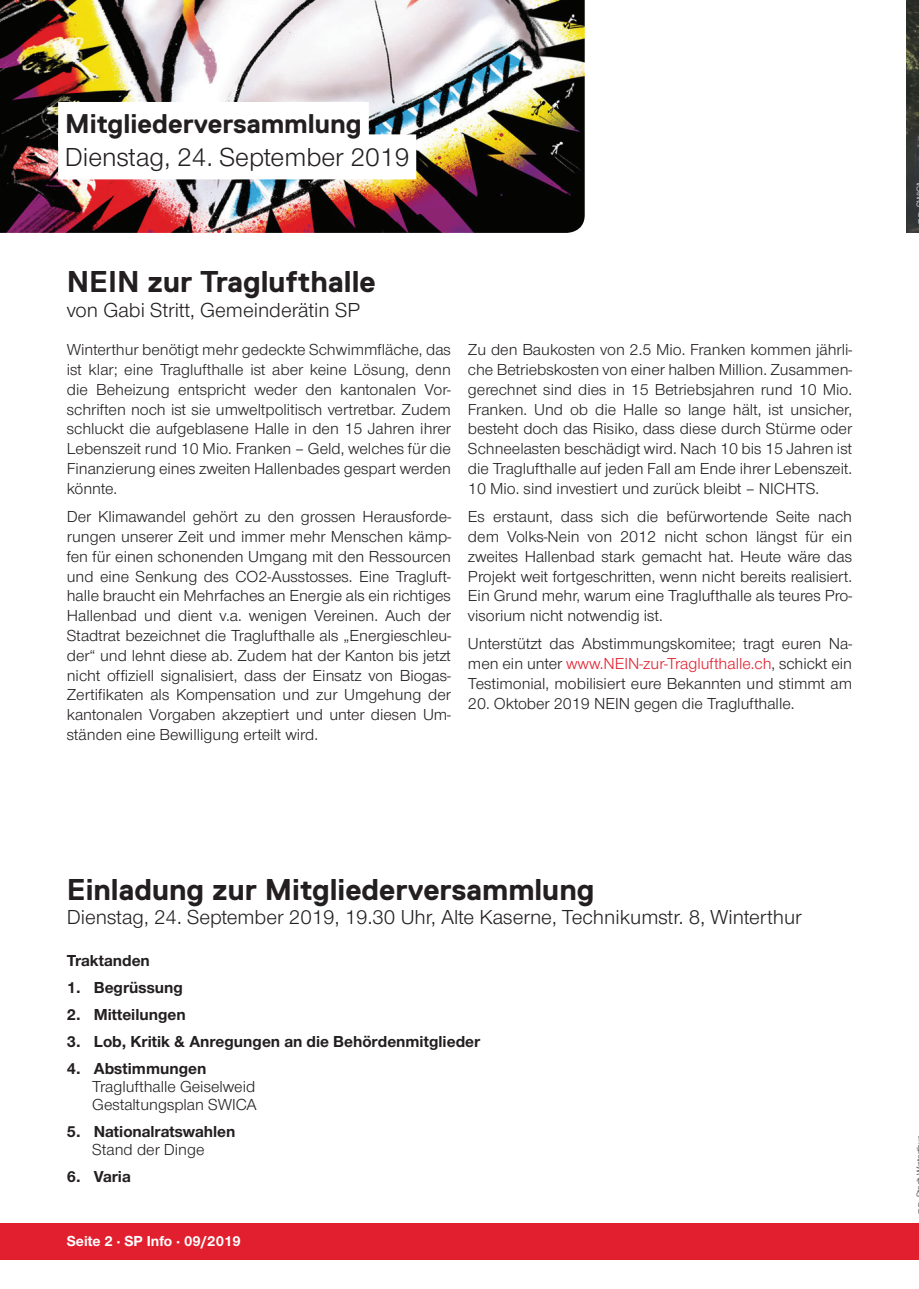
<style>
.page{position:relative;width:919px;height:1289px;background:#fff}
.page>*{position:absolute;margin:0;border:0;box-sizing:border-box;transform-origin:0 0}
.t1{font:700 30px "Replica";color:#231f20}
.t2{font:27px "Nimbus San Nov";color:#231f20}
.t3{font:700 27px "Replica";color:#231f20}
.t4{font:21px "Nimbus San Nov";color:#231f20}
.t5{font:16.5px/19.8px "Nimbus San Nov";color:#231f20;text-align:justify}
.t6{font:700 16.5px "Nimbus San Nov";color:#231f20}
.t7{font:700 15px "Nimbus San Nov";color:#fff}
.s1{color:#e21f2e}
</style>
<div class="page">
<div style="left:0;top:1222px;width:918px;height:37px;background:#e21f2e"></div>
<img style="left:0;top:0;width:584px;height:233px">
<div style="left:58px;top:102px;width:311px;height:45px;background:#fff"></div>
<div style="left:58px;top:134px;width:358px;height:45px;background:#fff"></div>
<img style="left:906px;top:0;width:12px;height:233px">
<h2 class="t3" style="left:65px;top:109px;width:298px">Mitgliederversammlung</h2>
<h2 class="t2" style="left:65px;top:142px;width:346px">Dienstag, 24. September 2019</h2>
<h1 class="t1" style="left:67px;top:265px;width:310px">NEIN zur Traglufthalle</h1>
<p class="t4" style="left:67px;top:298px;width:295px">von Gabi Stritt, Gemeinderätin SP</p>
<p class="t5" style="left:67px;top:340px;width:386px">Winterthur benötigt mehr gedeckte Schwimmfläche, das ist klar; eine Traglufthalle ist aber keine Lösung, denn die Beheizung entspricht weder den kantonalen Vor&shy;schriften noch ist sie umweltpolitisch vertretbar. Zudem schluckt die aufgeblasene Halle in den 15 Jahren ihrer Lebenszeit rund 10 Mio. Franken – Geld, welches für die Finanzierung eines zweiten Hallenbades gespart werden könnte.</p>
<p class="t5" style="left:67px;top:507px;width:385px">Der Klimawandel gehört zu den grossen Herausforde&shy;rungen unserer Zeit und immer mehr Menschen kämp&shy;fen für einen schonenden Umgang mit den Ressourcen und eine Senkung des CO2-Ausstosses. Eine Tragluft&shy;halle braucht ein Mehrfaches an Energie als ein richtiges Hallenbad und dient v.a. wenigen Vereinen. Auch der Stadtrat bezeichnet die Traglufthalle als „Energieschleu&shy;der“ und lehnt diese ab. Zudem hat der Kanton bis jetzt nicht offiziell signalisiert, dass der Einsatz von Biogas-Zertifikaten als Kompensation und zur Umgehung der kantonalen Vorgaben akzeptiert und unter diesen Um&shy;ständen eine Bewilligung erteilt wird.</p>
<p class="t5" style="left:468px;top:340px;width:385px">Zu den Baukosten von 2.5 Mio. Franken kommen jährli&shy;che Betriebskosten von einer halben Million. Zusammen&shy;gerechnet sind dies in 15 Betriebsjahren rund 10 Mio.<br>Franken. Und ob die Halle so lange hält, ist unsicher, besteht doch das Risiko, dass diese durch Stürme oder Schneelasten beschädigt wird. Nach 10 bis 15 Jahren ist die Traglufthalle auf jeden Fall am Ende ihrer Lebenszeit.<br>10 Mio. sind investiert und zurück bleibt – NICHTS.</p>
<p class="t5" style="left:468px;top:507px;width:385px">Es erstaunt, dass sich die befürwortende Seite nach dem Volks-Nein von 2012 nicht schon längst für ein zweites Hallenbad stark gemacht hat. Heute wäre das Projekt weit fortgeschritten, wenn nicht bereits realisiert.<br>Ein Grund mehr, warum eine Traglufthalle als teures Pro&shy;visorium nicht notwendig ist.</p>
<p class="t5" style="left:468px;top:634px;width:385px">Unterstützt das Abstimmungskomitee; tragt euren Na&shy;men ein unter <span class="s1">www.NEIN-zur-Traglufthalle.ch</span>, schickt ein Testimonial, mobilisiert eure Bekannten und stimmt am</p>
<p class="t5" style="left:468px;top:693px;width:328px">20. Oktober 2019 NEIN gegen die Traglufthalle.</p>
<h1 class="t1" style="left:67px;top:873px;width:529px">Einladung zur Mitgliederversammlung</h1>
<p class="t4" style="left:67px;top:905px;width:736px">Dienstag, 24. September 2019, 19.30 Uhr, Alte Kaserne, Technikumstr. 8, Winterthur</p>
<p class="t6" style="left:67px;top:950px;width:85px">Traktanden</p>
<p class="t6" style="left:67px;top:977px;width:118px">1. Begrüssung</p>
<p class="t6" style="left:67px;top:1004px;width:121px">2. Mitteilungen</p>
<p class="t6" style="left:67px;top:1031px;width:415px">3. Lob, Kritik &amp; Anregungen an die Behördenmitglieder</p>
<p class="t6" style="left:67px;top:1058px;width:141px">4. Abstimmungen</p>
<p class="t5" style="left:92px;top:1077px;width:166px;line-height:18px">Traglufthalle Geiselweid<br>Gestaltungsplan SWICA</p>
<p class="t6" style="left:67px;top:1121px;width:170px">5. Nationalratswahlen</p>
<p class="t5" style="left:92px;top:1139px;width:114px">Stand der Dinge</p>
<p class="t6" style="left:67px;top:1166px;width:65px">6. Varia</p>
<p class="t7" style="left:67px;top:1232px;width:175px">Seite 2 В SP Info В 09/2019</p>
</div>
